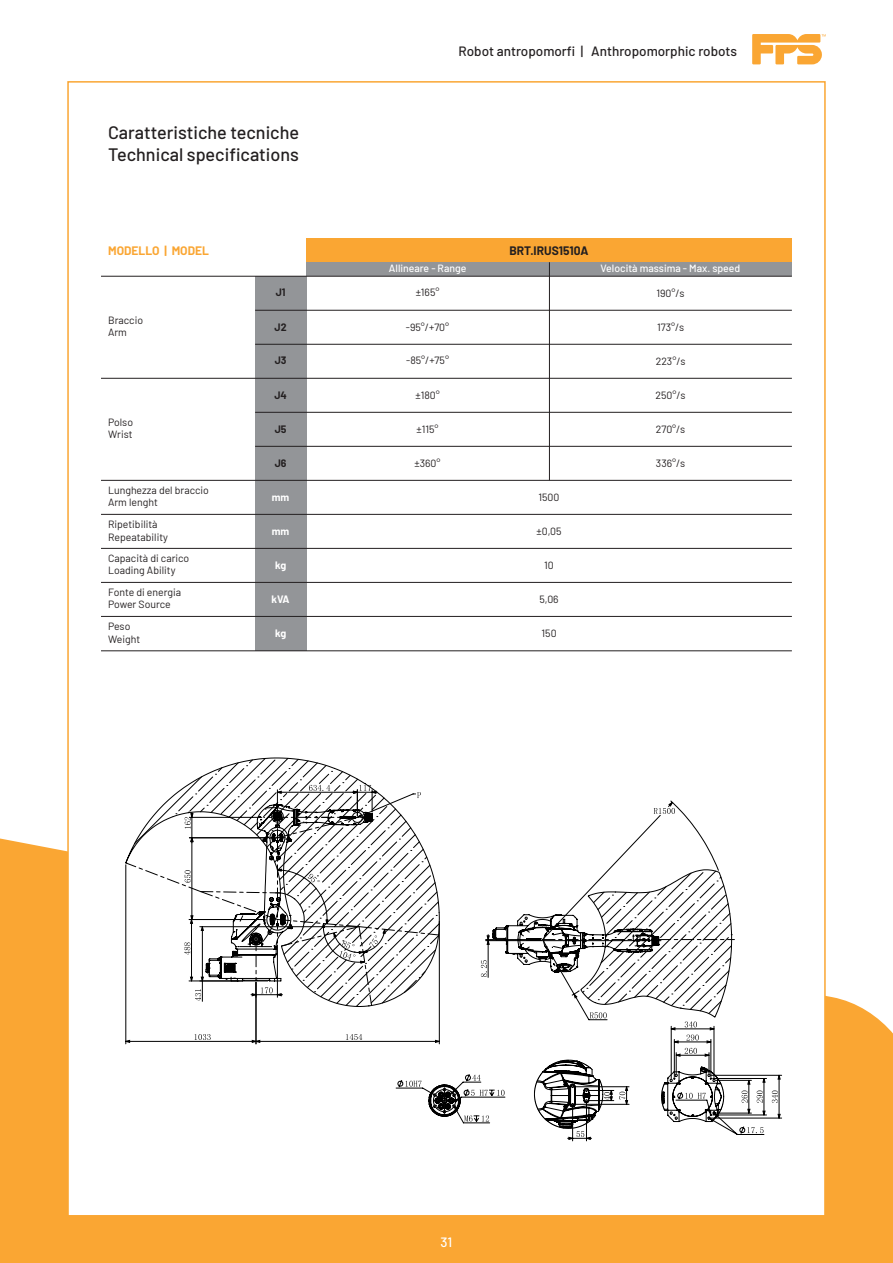
<style>
.page{position:relative;width:893px;height:1263px;background:#fff}
.page>*{position:absolute;margin:0;border:0;box-sizing:border-box;transform-origin:0 0}
.t1{font:500 18px "Barlow";color:#231f20}
.t2{font:500 13.5px "Barlow";color:#231f20}
.t3{font:500 13.5px "Barlow";color:#fff}
.t4{font:700 12px "Barlow";color:#faa633}
.t5{font:700 12px "Barlow";color:#231f20}
.t6{font:10.5px "Barlow";color:#231f20}
.t7{font:500 10.5px "Barlow";color:#fff}
.t8{font:700 10.5px "Barlow";color:#231f20}
.t9{font:700 10.5px "Barlow";letter-spacing:-.015em;color:#fff}
</style>
<div class="page">
<svg style="left:0;top:838px;width:893px;height:425px;background:#fab14d"></svg>
<div style="left:67px;top:81px;width:759px;height:1135px;background:#fff;border:2px solid #faa633"></div>
<div style="left:306px;top:262px;width:243px;height:14px;background:#939598"></div>
<div style="left:549px;top:262px;width:243px;height:14px;background:#939598"></div>
<div style="left:255px;top:276px;width:51px;height:375px;background:#939598"></div>
<hr style="left:255px;top:310px;width:537px;height:1px;background:#231f20">
<hr style="left:255px;top:344px;width:537px;height:1px;background:#231f20">
<hr style="left:101px;top:378px;width:691px;height:1px;background:#231f20">
<hr style="left:255px;top:412px;width:537px;height:1px;background:#231f20">
<hr style="left:255px;top:446px;width:537px;height:1px;background:#231f20">
<hr style="left:101px;top:480px;width:691px;height:1px;background:#231f20">
<hr style="left:101px;top:514px;width:691px;height:1px;background:#231f20">
<hr style="left:101px;top:548px;width:691px;height:1px;background:#231f20">
<hr style="left:101px;top:582px;width:691px;height:1px;background:#231f20">
<hr style="left:101px;top:616px;width:691px;height:1px;background:#231f20">
<hr style="left:101px;top:276px;width:691px;height:1px;background:#231f20">
<svg style="left:752px;top:34px;width:74px;height:30px"></svg>
<hr style="left:101px;top:650px;width:691px;height:1px;background:#231f20">
<hr style="left:549px;top:262px;width:1px;height:218px;background:#231f20">
<hr style="left:95px;top:750px;width:695px;height:1px;background:#c0c0c0">
<hr style="left:95px;top:750px;width:1px;height:394px;background:#c0c0c0">
<hr style="left:95px;top:1224px;width:695px;height:1px;background:#c0c0c0">
<hr style="left:799px;top:750px;width:1px;height:394px;background:#c0c0c0">
<hr style="left:711px;top:1118px;width:71px;height:1px;background:#000">
<hr style="left:711px;top:1075px;width:71px;height:1px;background:#000">
<hr style="left:574px;top:1104px;width:55px;height:1px;background:#000">
<hr style="left:574px;top:1086px;width:55px;height:1px;background:#000">
<svg style="left:125px;top:801px;width:601px;height:243px"></svg>
<svg style="left:191px;top:1042px;width:437px;height:62px"></svg>
<svg style="left:126px;top:800px;width:546px;height:242px"></svg>
<svg style="left:481px;top:889px;width:253px;height:117px"></svg>
<svg style="left:661px;top:1021px;width:120px;height:114px"></svg>
<svg style="left:428px;top:1074px;width:77px;height:48px"></svg>
<svg style="left:534px;top:1059px;width:93px;height:78px"></svg>
<svg style="left:125px;top:765px;width:314px;height:241px"></svg>
<div style="left:306px;top:239px;width:486px;height:23px;background:#faa633"></div>
<p class="t1" style="left:108px;top:120px;width:192px">Caratteristiche tecniche</p>
<p class="t1" style="left:108px;top:141px;width:192px">Technical specifications</p>
<p class="t4" style="left:108px;top:242px;width:102px">MODELLO | MODEL</p>
<p class="t6" style="left:108px;top:312px;width:37px">Braccio</p>
<p class="t6" style="left:108px;top:325px;width:20px">Arm</p>
<p class="t6" style="left:108px;top:414px;width:26px">Polso</p>
<p class="t6" style="left:108px;top:427px;width:26px">Wrist</p>
<p class="t6" style="left:108px;top:482px;width:102px">Lunghezza del braccio</p>
<p class="t6" style="left:108px;top:495px;width:51px">Arm lenght</p>
<p class="t6" style="left:108px;top:517px;width:51px">Ripetibilità</p>
<p class="t6" style="left:108px;top:529px;width:61px">Repeatability</p>
<p class="t6" style="left:108px;top:550px;width:83px">Capacità di carico</p>
<p class="t6" style="left:108px;top:563px;width:69px">Loading Ability</p>
<p class="t6" style="left:108px;top:584px;width:74px">Fonte di energia</p>
<p class="t6" style="left:108px;top:597px;width:64px">Power Source</p>
<p class="t8" style="left:276px;top:285px;width:11px">J1</p>
<p class="t8" style="left:275px;top:319px;width:14px">J2</p>
<p class="t8" style="left:275px;top:353px;width:13px">J3</p>
<p class="t8" style="left:274px;top:387px;width:14px">J4</p>
<p class="t8" style="left:275px;top:421px;width:13px">J5</p>
<p class="t8" style="left:275px;top:455px;width:13px">J6</p>
<p class="t9" style="left:272px;top:489px;width:19px">mm</p>
<p class="t9" style="left:272px;top:523px;width:19px">mm</p>
<p class="t9" style="left:275px;top:557px;width:13px">kg</p>
<p class="t9" style="left:272px;top:591px;width:20px">kVA</p>
<p class="t2" style="left:459px;top:41px;width:280px">Robot antropomorfi | Anthropomorphic robots</p>
<p class="t5" style="left:509px;top:242px;width:81px">BRT.IRUS1510A</p>
<p class="t7" style="left:389px;top:261px;width:79px">Allineare - Range</p>
<p class="t7" style="left:601px;top:261px;width:141px">Velocità massima - Max. speed</p>
<p class="t6" style="left:416px;top:285px;width:25px">±165°</p>
<p class="t6" style="left:406px;top:319px;width:45px">-95°/+70°</p>
<p class="t6" style="left:406px;top:353px;width:44px">-85°/+75°</p>
<p class="t6" style="left:415px;top:387px;width:26px">±180°</p>
<p class="t6" style="left:417px;top:421px;width:24px">±115°</p>
<p class="t6" style="left:415px;top:455px;width:27px">±360°</p>
<p class="t6" style="left:539px;top:489px;width:22px">1500</p>
<p class="t6" style="left:537px;top:523px;width:26px">±0,05</p>
<p class="t6" style="left:544px;top:558px;width:11px">10</p>
<p class="t6" style="left:539px;top:592px;width:21px">5,06</p>
<p class="t6" style="left:656px;top:286px;width:30px">190°/s</p>
<p class="t6" style="left:657px;top:320px;width:29px">173°/s</p>
<p class="t6" style="left:656px;top:354px;width:31px">223°/s</p>
<p class="t6" style="left:656px;top:388px;width:31px">250°/s</p>
<p class="t6" style="left:656px;top:422px;width:31px">270°/s</p>
<p class="t6" style="left:656px;top:456px;width:31px">336°/s</p>
<p class="t6" style="left:108px;top:619px;width:24px">Peso</p>
<p class="t6" style="left:108px;top:631px;width:34px">Weight</p>
<p class="t9" style="left:275px;top:626px;width:13px">kg</p>
<p class="t6" style="left:542px;top:626px;width:17px">150</p>
<p class="t3" style="left:441px;top:1232px;width:13px">31</p>
</div>
